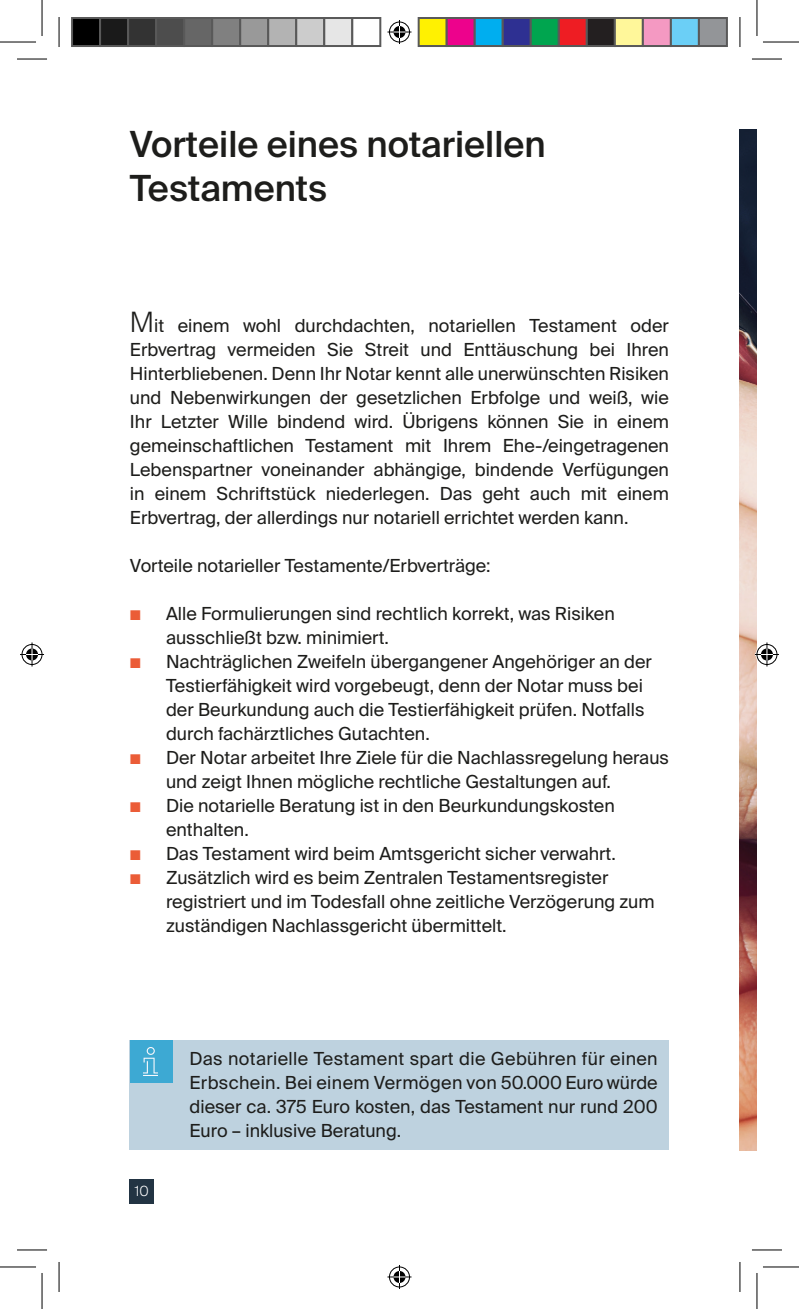
<style>
.page{position:relative;width:799px;height:1309px;background:#fff}
.page>*{position:absolute;margin:0;border:0;box-sizing:border-box;transform-origin:0 0}
.t1{font:500 36px/44px "Suisse Intl";color:#1d1d1b}
.t2{font:18px/24px "Suisse Intl";color:#1d1d1b}
.t3{font:300 14px "Suisse Intl";color:#fff}
.s1{font-weight:300;font-size:28px}
.s2{color:#eb5c37}
</style>
<div class="page">
<img style="left:739px;top:130px;width:17px;height:1020px">
<div style="left:130px;top:1179px;width:24px;height:24px;background:#223443"></div>
<div style="left:130px;top:1040px;width:538px;height:110px;background:#bed2df"></div>
<div style="left:130px;top:1040px;width:42px;height:42px;background:#3da9d3"></div>
<img style="left:143px;top:1047px;width:15px;height:28px">
<hr style="left:17px;top:59px;width:30px;height:1px;background:#000">
<hr style="left:751px;top:59px;width:30px;height:1px;background:#000">
<hr style="left:17px;top:1249px;width:30px;height:1px;background:#000">
<hr style="left:751px;top:1249px;width:30px;height:1px;background:#000">
<hr style="left:59px;top:17px;width:1px;height:30px;background:#000">
<hr style="left:59px;top:1262px;width:1px;height:30px;background:#000">
<hr style="left:739px;top:17px;width:1px;height:30px;background:#000">
<hr style="left:739px;top:1262px;width:1px;height:30px;background:#000">
<hr style="left:0;top:42px;width:36px;height:1px;background:#000">
<hr style="left:762px;top:42px;width:36px;height:1px;background:#000">
<hr style="left:0;top:1266px;width:36px;height:1px;background:#000">
<hr style="left:762px;top:1266px;width:36px;height:1px;background:#000">
<hr style="left:42px;top:0;width:1px;height:36px;background:#000">
<hr style="left:42px;top:1273px;width:1px;height:36px;background:#000">
<hr style="left:756px;top:0;width:1px;height:36px;background:#000">
<hr style="left:756px;top:1273px;width:1px;height:36px;background:#000">
<svg style="left:387px;top:20px;width:24px;height:24px"></svg>
<svg style="left:387px;top:1265px;width:24px;height:24px"></svg>
<svg style="left:20px;top:642px;width:24px;height:24px"></svg>
<svg style="left:754px;top:642px;width:24px;height:24px"></svg>
<div style="left:72px;top:18px;width:28px;height:28px;background:#000"></div>
<div style="left:71px;top:17px;width:30px;height:30px;border:2px solid #595959"></div>
<div style="left:100px;top:18px;width:28px;height:28px;background:#1a1a1a"></div>
<div style="left:99px;top:17px;width:30px;height:30px;border:2px solid #595959"></div>
<div style="left:128px;top:18px;width:28px;height:28px;background:#333"></div>
<div style="left:127px;top:17px;width:30px;height:30px;border:2px solid #595959"></div>
<div style="left:156px;top:18px;width:28px;height:28px;background:#4d4d4d"></div>
<div style="left:155px;top:17px;width:30px;height:30px;border:2px solid #595959"></div>
<div style="left:184px;top:18px;width:28px;height:28px;background:#666"></div>
<div style="left:183px;top:17px;width:30px;height:30px;border:2px solid #595959"></div>
<div style="left:212px;top:18px;width:28px;height:28px;background:#808080"></div>
<div style="left:211px;top:17px;width:30px;height:30px;border:2px solid #595959"></div>
<div style="left:240px;top:18px;width:28px;height:28px;background:#999"></div>
<div style="left:239px;top:17px;width:30px;height:30px;border:2px solid #595959"></div>
<div style="left:268px;top:18px;width:28px;height:28px;background:#b3b3b3"></div>
<div style="left:267px;top:17px;width:30px;height:30px;border:2px solid #595959"></div>
<div style="left:296px;top:18px;width:28px;height:28px;background:#ccc"></div>
<div style="left:295px;top:17px;width:30px;height:30px;border:2px solid #595959"></div>
<div style="left:324px;top:18px;width:28px;height:28px;background:#e6e6e6"></div>
<div style="left:323px;top:17px;width:30px;height:30px;border:2px solid #595959"></div>
<div style="left:351px;top:17px;width:30px;height:30px;border:2px solid #595959"></div>
<div style="left:418px;top:18px;width:28px;height:28px;background:#fff101"></div>
<div style="left:417px;top:17px;width:30px;height:30px;border:2px solid #595959"></div>
<div style="left:446px;top:18px;width:28px;height:28px;background:#ed028c"></div>
<div style="left:445px;top:17px;width:30px;height:30px;border:2px solid #595959"></div>
<div style="left:474px;top:18px;width:28px;height:28px;background:#00aeef"></div>
<div style="left:473px;top:17px;width:30px;height:30px;border:2px solid #595959"></div>
<div style="left:502px;top:18px;width:28px;height:28px;background:#2e3092"></div>
<div style="left:501px;top:17px;width:30px;height:30px;border:2px solid #595959"></div>
<div style="left:530px;top:18px;width:28px;height:28px;background:#00a54f"></div>
<div style="left:529px;top:17px;width:30px;height:30px;border:2px solid #595959"></div>
<div style="left:558px;top:18px;width:28px;height:28px;background:#ee1d23"></div>
<div style="left:557px;top:17px;width:30px;height:30px;border:2px solid #595959"></div>
<div style="left:586px;top:18px;width:28px;height:28px;background:#231f20"></div>
<div style="left:585px;top:17px;width:30px;height:30px;border:2px solid #595959"></div>
<div style="left:614px;top:18px;width:28px;height:28px;background:#fff79a"></div>
<div style="left:613px;top:17px;width:30px;height:30px;border:2px solid #595959"></div>
<div style="left:642px;top:18px;width:28px;height:28px;background:#f499c2"></div>
<div style="left:641px;top:17px;width:30px;height:30px;border:2px solid #595959"></div>
<div style="left:670px;top:18px;width:28px;height:28px;background:#6bcff6"></div>
<div style="left:669px;top:17px;width:30px;height:30px;border:2px solid #595959"></div>
<div style="left:698px;top:18px;width:28px;height:28px;background:#939598"></div>
<div style="left:697px;top:17px;width:30px;height:30px;border:2px solid #595959"></div>
<h1 class="t1" style="left:130px;top:122px;width:417px">Vorteile eines notariellen<br>Testaments</h1>
<p class="t2" style="left:130px;top:313px;width:540px;text-align:justify"><span class="s1">M</span>it einem wohl durchdachten, notariellen Testament oder Erbvertrag vermeiden Sie Streit und Enttäuschung bei Ihren Hinterbliebenen. Denn Ihr Notar kennt alle unerwünschten Risiken und Nebenwirkungen der gesetzlichen Erbfolge und weiß, wie Ihr Letzter Wille bindend wird. Übrigens können Sie in einem gemeinschaftlichen Testament mit Ihrem Ehe-/eingetragenen Lebenspartner voneinander abhängige, bindende Verfügungen in einem Schriftstück niederlegen. Das geht auch mit einem Erbvertrag, der allerdings nur notariell errichtet werden kann.</p>
<p class="t2" style="left:130px;top:553px;width:362px">Vorteile notarieller Testamente/Erbverträge:</p>
<p class="t2" style="left:166px;top:601px;width:450px;text-indent:-36px"><span class="s2">■</span> Alle Formulierungen sind rechtlich korrekt, was Risiken ausschließt bzw. minimiert.</p>
<p class="t2" style="left:166px;top:649px;width:487px;text-indent:-36px"><span class="s2">■</span> Nachträglichen Zweifeln übergangener Angehöriger an der Testierfähigkeit wird vorgebeugt, denn der Notar muss bei der Beurkundung auch die Testierfähigkeit prüfen. Notfalls durch fachärztliches Gutachten.</p>
<p class="t2" style="left:166px;top:745px;width:504px;text-indent:-36px"><span class="s2">■</span> Der Notar arbeitet Ihre Ziele für die Nachlassregelung heraus und zeigt Ihnen mögliche rechtliche Gestaltungen auf.</p>
<p class="t2" style="left:166px;top:793px;width:450px;text-indent:-36px"><span class="s2">■</span> Die notarielle Beratung ist in den Beurkundungskosten enthalten.</p>
<p class="t2" style="left:130px;top:841px;width:487px"><span class="s2">■</span> Das Testament wird beim Amtsgericht sicher verwahrt.</p>
<p class="t2" style="left:166px;top:865px;width:490px;text-indent:-36px"><span class="s2">■</span> Zusätzlich wird es beim Zentralen Testamentsregister registriert und im Todesfall ohne zeitliche Verzögerung zum zuständigen Nachlassgericht übermittelt.</p>
<p class="t3" style="left:135px;top:1183px;width:15px">10</p>
<p class="t2" style="left:189px;top:1047px;width:469px;text-align:justify">Das notarielle Testament spart die Gebühren für einen Erbschein. Bei einem Vermögen von 50.000 Euro würde dieser ca. 375 Euro kosten, das Testament nur rund 200<br>Euro – inklusive Beratung.</p>
</div>
